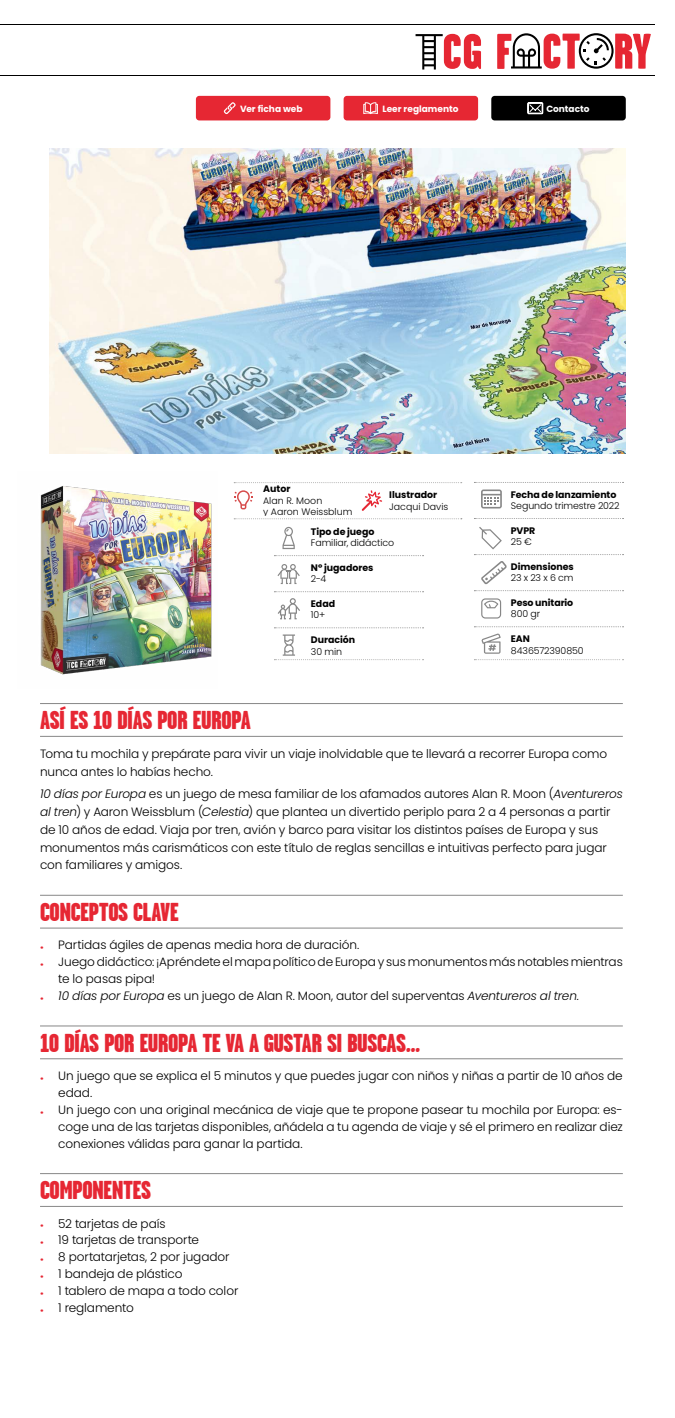
<style>
.page{position:relative;width:675px;height:1418px;background:#fff}
.page>*{position:absolute;margin:0;border:0;box-sizing:border-box;transform-origin:0 0}
.t1{font:900 25.81px "Garage Gothic";letter-spacing:-.02em;color:#e62733}
.t2{font:300 12.06px/17.8px "Poppins";letter-spacing:-.01em;color:#000}
.t3{font:300 9.44px/11.4px "Poppins";letter-spacing:-.005em;color:#000}
.t4{font:700 9.44px "Poppins";letter-spacing:-.005em;color:#000}
.t5{font:700 9px "Poppins";color:#fff}
.s1{font-style:italic}
</style>
<div class="page">
<hr style="left:0;top:75px;width:654px;height:1px;background:#000">
<hr style="left:0;top:24px;width:654px;height:1px;background:#000">
<svg style="left:416px;top:34px;width:65px;height:35px"></svg>
<svg style="left:497px;top:33px;width:154px;height:36px"></svg>
<hr style="left:40px;top:703px;width:583px;height:1px;background:#878787">
<hr style="left:40px;top:736px;width:583px;height:1px;background:#878787">
<hr style="left:40px;top:894px;width:583px;height:1px;background:#878787">
<hr style="left:40px;top:927px;width:583px;height:1px;background:#878787">
<hr style="left:40px;top:1025px;width:583px;height:1px;background:#878787">
<hr style="left:40px;top:1058px;width:583px;height:1px;background:#878787">
<hr style="left:40px;top:1173px;width:583px;height:1px;background:#878787">
<hr style="left:40px;top:1205px;width:583px;height:1px;background:#878787">
<svg style="left:274px;top:555px;width:150px;height:1px"></svg>
<svg style="left:274px;top:591px;width:150px;height:1px"></svg>
<svg style="left:274px;top:627px;width:150px;height:1px"></svg>
<svg style="left:474px;top:482px;width:150px;height:1px"></svg>
<svg style="left:474px;top:518px;width:150px;height:1px"></svg>
<svg style="left:474px;top:590px;width:150px;height:1px"></svg>
<svg style="left:474px;top:626px;width:150px;height:1px"></svg>
<svg style="left:474px;top:527px;width:150px;height:28px"></svg>
<svg style="left:282px;top:527px;width:13px;height:22px"></svg>
<svg style="left:278px;top:598px;width:22px;height:21px"></svg>
<svg style="left:278px;top:564px;width:22px;height:20px"></svg>
<svg style="left:481px;top:489px;width:21px;height:19px"></svg>
<svg style="left:481px;top:598px;width:21px;height:21px"></svg>
<svg style="left:481px;top:561px;width:26px;height:23px"></svg>
<svg style="left:481px;top:633px;width:20px;height:20px"></svg>
<svg style="left:474px;top:659px;width:150px;height:1px"></svg>
<svg style="left:274px;top:634px;width:150px;height:26px"></svg>
<div style="left:196px;top:96px;width:134px;height:24px;background:#e62733;border-radius:3px"></div>
<svg style="left:224px;top:102px;width:12px;height:12px"></svg>
<div style="left:491px;top:96px;width:135px;height:24px;background:#000;border-radius:3px"></div>
<svg style="left:527px;top:102px;width:16px;height:12px"></svg>
<div style="left:344px;top:96px;width:134px;height:24px;background:#e62733;border-radius:3px"></div>
<svg style="left:363px;top:102px;width:15px;height:12px"></svg>
<img style="left:40px;top:486px;width:172px;height:189px">
<img style="left:49px;top:148px;width:577px;height:305px">
<svg style="left:234px;top:482px;width:228px;height:1px"></svg>
<svg style="left:234px;top:490px;width:228px;height:30px"></svg>
<p class="t5" style="left:240px;top:103px;width:64px">Ver ficha web</p>
<p class="t5" style="left:383px;top:103px;width:77px">Leer reglamento</p>
<p class="t5" style="left:546px;top:103px;width:45px">Contacto</p>
<p class="t4" style="left:263px;top:483px;width:29px">Autor</p>
<p class="t3" style="left:263px;top:495px;width:91px">Alan R. Moon<br>y Aaron Weissblum</p>
<p class="t4" style="left:389px;top:489px;width:49px">Ilustrador</p>
<p class="t3" style="left:389px;top:501px;width:61px">Jacqui Davis</p>
<p class="t4" style="left:311px;top:526px;width:65px">Tipo de juego</p>
<p class="t3" style="left:311px;top:537px;width:85px">Familiar, didáctico</p>
<p class="t4" style="left:311px;top:562px;width:64px">Nº jugadores</p>
<p class="t3" style="left:311px;top:573px;width:17px">2-4</p>
<p class="t4" style="left:311px;top:598px;width:26px">Edad</p>
<p class="t3" style="left:311px;top:609px;width:16px">10+</p>
<p class="t4" style="left:311px;top:634px;width:46px">Duración</p>
<p class="t3" style="left:311px;top:645px;width:33px">30 min</p>
<p class="t4" style="left:511px;top:489px;width:107px">Fecha de lanzamiento</p>
<p class="t3" style="left:511px;top:500px;width:110px">Segundo trimestre 2022</p>
<p class="t4" style="left:511px;top:525px;width:26px">PVPR</p>
<p class="t3" style="left:511px;top:536px;width:22px">25 €</p>
<p class="t4" style="left:511px;top:561px;width:64px">Dimensiones</p>
<p class="t3" style="left:511px;top:572px;width:64px">23 x 23 x 6 cm</p>
<p class="t4" style="left:511px;top:597px;width:64px">Peso unitario</p>
<p class="t3" style="left:511px;top:608px;width:31px">800 gr</p>
<p class="t4" style="left:511px;top:633px;width:21px">EAN</p>
<p class="t3" style="left:511px;top:644px;width:74px">8436572390850</p>
<h1 class="t1" style="left:40px;top:705px;width:212px">ASÍ ES 10 DÍAS POR EUROPA</h1>
<p class="t2" style="left:40px;top:745px;width:569px">Toma tu mochila y prepárate para vivir un viaje inolvidable que te llevará a recorrer Europa como nunca antes lo habías hecho.</p>
<p class="t2" style="left:40px;top:785px;width:584px"><span class="s1">10 días por Europa</span> es un juego de mesa familiar de los afamados autores Alan R. Moon (<span class="s1">Aventureros al tren</span>) y Aaron Weissblum (<span class="s1">Celestia</span>) que plantea un divertido periplo para 2 a 4 personas a partir de 10 años de edad. Viaja por tren, avión y barco para visitar los distintos países de Europa y sus monumentos más carismáticos con este título de reglas sencillas e intuitivas perfecto para jugar con familiares y amigos.</p>
<h1 class="t1" style="left:40px;top:897px;width:140px">CONCEPTOS CLAVE</h1>
<p class="t2" style="left:40px;top:936px;width:321px"><sub>∙</sub> Partidas ágiles de apenas media hora de duración.</p>
<p class="t2" style="left:40px;top:953px;width:584px"><sub>∙</sub> Juego didáctico: ¡Apréndete el mapa político de Europa y sus monumentos más notables mientras</p>
<p class="t2" style="left:58px;top:970px;width:98px">te lo pasas pipa!</p>
<p class="t2" style="left:40px;top:986px;width:541px"><sub>∙</sub> <span class="s1">10 días por Europa</span> es un juego de Alan R. Moon, autor del superventas <span class="s1">Aventureros al tren.</span></p>
<h1 class="t1" style="left:40px;top:1028px;width:382px">10 DÍAS POR EUROPA TE VA A GUSTAR SI BUSCAS...</h1>
<p class="t2" style="left:40px;top:1066px;width:584px"><sub>∙</sub> Un juego que se explica el 5 minutos y que puedes jugar con niños y niñas a partir de 10 años de</p>
<p class="t2" style="left:58px;top:1083px;width:36px">edad.</p>
<p class="t2" style="left:40px;top:1100px;width:584px"><sub>∙</sub> Un juego con una original mecánica de viaje que te propone pasear tu mochila por Europa: es-</p>
<p class="t2" style="left:58px;top:1117px;width:566px">coge una de las tarjetas disponibles, añádela a tu agenda de viaje y sé el primero en realizar diez</p>
<p class="t2" style="left:58px;top:1134px;width:246px">conexiones válidas para ganar la partida.</p>
<h1 class="t1" style="left:40px;top:1175px;width:113px">COMPONENTES</h1>
<p class="t2" style="left:40px;top:1214px;width:200px;line-height:16.9px"><sub>∙</sub> 52 tarjetas de país<br><sub>∙</sub> 19 tarjetas de transporte<br><sub>∙</sub> 8 portatarjetas, 2 por jugador<br><sub>∙</sub> 1 bandeja de plástico<br><sub>∙</sub> 1 tablero de mapa a todo color <sub>∙</sub> 1 reglamento</p>
</div>
